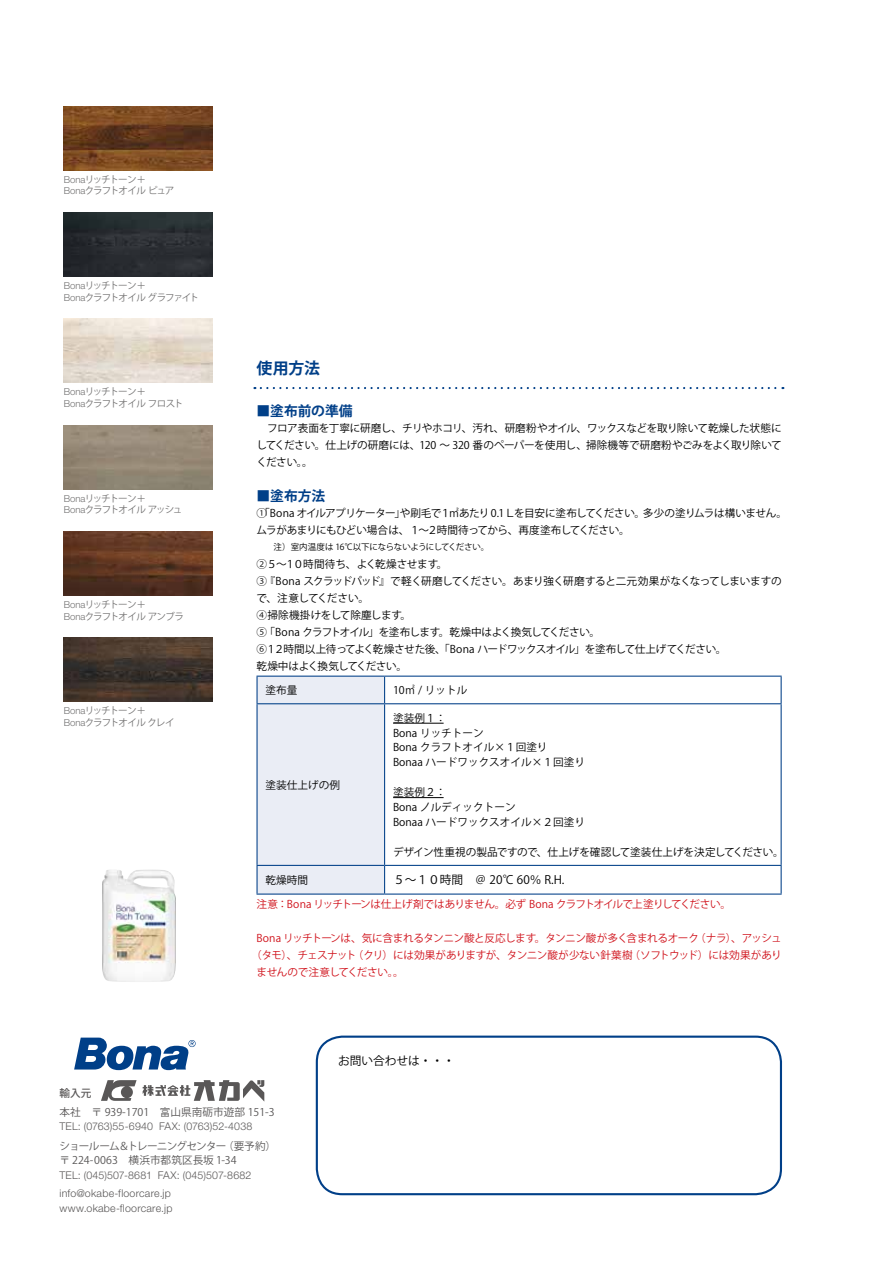
<style>
.page{position:relative;width:893px;height:1263px;background:#fff}
.page>*{position:absolute;margin:0;border:0;box-sizing:border-box;transform-origin:0 0}
.t1{font:700 15.9px "Koz Go Pro";color:#003f88}
.t2{font:700 13.8px "Koz Go Pro";letter-spacing:.005em;color:#003f88}
.t3{font:11.7px "Koz Go Pro";color:#000}
.t4{font:10.65px/14.9px "Koz Go Pro";letter-spacing:-.015em;color:#000}
.t5{font:10.65px/17px "Koz Go Pro";letter-spacing:-.045em;color:#d0121b}
.t6{font:300 10.65px/18.6px "Helvetica Neue LT Std";letter-spacing:.02em;color:#595757}
.t7{font:10.65px/17px "Koz Go Pro";letter-spacing:-.045em;color:#000}
.t8{font:10.65px "Koz Go Pro";letter-spacing:-.035em;color:#000}
.t9{font:10.65px/14.9px "Koz Go Pro";color:#595757}
.t10{font:10.65px "Koz Go Pro";letter-spacing:-.05em;color:#000}
.t11{font:10.65px "Koz Go Pro";letter-spacing:-.02em;color:#d0121b}
.t12{font:10.65px "Koz Go Pro";letter-spacing:-.055em;color:#000}
.t13{font:10.65px "Koz Go Pro";letter-spacing:-.04em;color:#000}
.t14{font:10.65px "Koz Go Pro";letter-spacing:-.075em;color:#595757}
.t15{font:500 10.65px "Koz Go Pro";color:#595757}
.t16{font:9.6px/11.6px "Koz Go Pro";letter-spacing:-.1em;color:#727171}
.t17{font:8.55px "Koz Go Pro";letter-spacing:-.03em;color:#000}
.s1{font-family:"Helvetica Neue LT Std";font-weight:300}
</style>
<div class="page">
<img style="left:102px;top:869px;width:74px;height:113px">
<img style="left:64px;top:213px;width:149px;height:63px">
<img style="left:64px;top:425px;width:149px;height:64px">
<img style="left:64px;top:106px;width:149px;height:64px">
<img style="left:64px;top:638px;width:149px;height:64px">
<img style="left:64px;top:531px;width:149px;height:64px">
<hr style="left:256px;top:676px;width:129px;height:1px;background:#003f88">
<hr style="left:256px;top:677px;width:2px;height:26px;background:#003f88">
<hr style="left:385px;top:676px;width:397px;height:1px;background:#003f88">
<svg style="left:781px;top:677px;width:1px;height:26px"></svg>
<hr style="left:256px;top:704px;width:2px;height:161px;background:#003f88">
<hr style="left:781px;top:704px;width:1px;height:161px;background:#003f88">
<hr style="left:256px;top:865px;width:129px;height:1px;background:#003f88">
<hr style="left:256px;top:866px;width:2px;height:27px;background:#003f88">
<hr style="left:385px;top:865px;width:397px;height:1px;background:#003f88">
<div style="left:257px;top:676px;width:128px;height:217px;background:#eaedf5"></div>
<svg style="left:781px;top:866px;width:1px;height:27px"></svg>
<hr style="left:256px;top:893px;width:129px;height:2px;background:#003f88">
<hr style="left:385px;top:893px;width:397px;height:2px;background:#003f88">
<hr style="left:256px;top:703px;width:129px;height:1px;background:#003f88">
<hr style="left:385px;top:703px;width:397px;height:1px;background:#003f88">
<hr style="left:393px;top:723px;width:51px;height:1px;background:#000">
<hr style="left:393px;top:797px;width:51px;height:1px;background:#000">
<svg style="left:74px;top:1037px;width:122px;height:33px"></svg>
<div style="left:316px;top:1035px;width:466px;height:160px;border:2px solid #003f88;border-radius:26px"></div>
<svg style="left:261px;top:387px;width:522px;height:2px"></svg>
<svg style="left:101px;top:1080px;width:36px;height:21px"></svg>
<svg style="left:143px;top:1080px;width:121px;height:21px"></svg>
<p class="t16" style="left:64px;top:174px;width:112px"><span class="s1">Bona</span>リッチトーン＋<br><span class="s1">Bona</span>クラフトオイルピュア</p>
<p class="t16" style="left:64px;top:280px;width:137px"><span class="s1">Bona</span>リッチトーン＋<br><span class="s1">Bona</span>クラフトオイルグラファイト</p>
<p class="t16" style="left:64px;top:386px;width:121px"><span class="s1">Bona</span>リッチトーン＋<br><span class="s1">Bona</span>クラフトオイルフロスト</p>
<p class="t16" style="left:64px;top:493px;width:120px"><span class="s1">Bona</span>リッチトーン＋<br><span class="s1">Bona</span>クラフトオイルアッシュ</p>
<p class="t16" style="left:64px;top:599px;width:122px"><span class="s1">Bona</span>リッチトーン＋<br><span class="s1">Bona</span>クラフトオイルアンブラ</p>
<p class="t16" style="left:64px;top:705px;width:112px"><span class="s1">Bona</span>リッチトーン＋<br><span class="s1">Bona</span>クラフトオイルクレイ</p>
<h1 class="t1" style="left:256px;top:358px;width:65px">使用方法</h1>
<p class="t2" style="left:256px;top:402px;width:98px">■塗布前の準備</p>
<p class="t4" style="left:256px;top:420px;width:527px;line-height:17px;text-align:justify">　フロア表面を丁寧に研磨し、チリやホコリ、汚れ、研磨粉やオイル、ワックスなどを取り除いて乾燥した状態にしてください。仕上げの研磨には、120 ～ 320 番のペーパーを使用し、掃除機等で研磨粉やごみをよく取り除いてください。。</p>
<p class="t2" style="left:256px;top:487px;width:70px">■塗布方法</p>
<p class="t13" style="left:643px;top:506px;width:146px">多少の塗りムラは構いません。</p>
<p class="t12" style="left:449px;top:506px;width:198px">㎡あたり 0.1 Ｌを目安に塗布してください。</p>
<p class="t7" style="left:256px;top:505px;width:196px">①「Bona オイルアプリケーターや刷毛で１</p>
<p class="t4" style="left:395px;top:506px;width:12px">」</p>
<p class="t10" style="left:256px;top:523px;width:165px">ムラがあまりにもひどい場合は、１</p>
<p class="t17" style="left:256px;top:541px;width:234px">　　注）室内温度は 16℃以下にならないようにしてください。</p>
<p class="t4" style="left:285px;top:557px;width:164px">１０時間待ち、よく乾燥させます。</p>
<p class="t8" style="left:427px;top:523px;width:204px">２時間待ってから、再度塗布してください。</p>
<p class="t4" style="left:418px;top:523px;width:12px">～</p>
<p class="t4" style="left:256px;top:557px;width:32px">②５～</p>
<p class="t8" style="left:256px;top:574px;width:527px">③『Bona スクラッドパッド』で軽く研磨してください。あまり強く研磨すると二元効果がなくなってしまいますの</p>
<p class="t10" style="left:256px;top:591px;width:114px">で、注意してください。</p>
<p class="t4" style="left:400px;top:608px;width:12px">。</p>
<p class="t4" style="left:256px;top:608px;width:147px">④掃除機掛けをして除塵します</p>
<p class="t7" style="left:256px;top:624px;width:472px">⑤「Bona クラフトオイル」を塗布します<br>⑥１２時間以上待ってよく乾燥させた後、「Bona ハードワックスオイル」を塗布して仕上げてください。乾燥中はよく換気してください。</p>
<p class="t4" style="left:393px;top:683px;width:76px">10㎡ / リットル</p>
<p class="t8" style="left:439px;top:625px;width:163px">。乾燥中はよく換気してください。</p>
<p class="t4" style="left:266px;top:683px;width:33px">塗布量</p>
<p class="t4" style="left:393px;top:711px;width:193px">塗装例１：<br>Bona リッチトーン<br>Bona クラフトオイル×１回塗り<br>Bonaa ハードワックスオイル×１回塗り</p>
<p class="t4" style="left:393px;top:785px;width:193px">塗装例２：<br>Bona ノルディックトーン<br>Bonaa ハードワックスオイル×２回塗り</p>
<p class="t4" style="left:393px;top:844px;width:392px">デザイン性重視の製品ですので、仕上げを確認して塗装仕上げを決定してください。</p>
<p class="t3" style="left:393px;top:872px;width:173px">５～１０時間　＠ 20℃ 60％ H.R .</p>
<p class="t4" style="left:266px;top:777px;width:76px">塗装仕上げの例</p>
<p class="t4" style="left:266px;top:873px;width:44px">乾燥時間</p>
<p class="t5" style="left:256px;top:896px;width:476px">注意：Bona リッチトーンは仕上げ剤ではありません。必ず Bona クラフトオイルで上塗りしてください。</p>
<p class="t5" style="left:695px;top:930px;width:88px">（ナラ）、アッシュ</p>
<p class="t5" style="left:535px;top:930px;width:166px">。タンニン酸が多く含まれるオーク</p>
<p class="t5" style="left:256px;top:930px;width:281px">Bona リッチトーンは、気に含まれるタンニン酸と反応します</p>
<p class="t11" style="left:353px;top:948px;width:281px">（クリ）には効果がありますが、タンニン酸が少ない針葉樹</p>
<p class="t5" style="left:630px;top:947px;width:154px">（ソフトウッド）には効果があり</p>
<p class="t5" style="left:256px;top:947px;width:149px;text-indent:-5px">（タモ）、チェスナット<br>ませんので注意してください。。</p>
<p class="t3" style="left:338px;top:1053px;width:118px">お問い合わせは・・・</p>
<p class="t15" style="left:60px;top:1087px;width:33px">輸入元</p>
<p class="t9" style="left:60px;top:1105px;width:217px">本社　〒 939-1701　富山県南砺市遊部 151-3</p>
<p class="t6" style="left:159px;top:1117px;width:95px">FAX ): 0763(52-4038</p>
<p class="t6" style="left:60px;top:1117px;width:95px">TEL (: 0763)55-6940</p>
<p class="t14" style="left:127px;top:1139px;width:100px">トレーニングセンター</p>
<p class="t9" style="left:223px;top:1138px;width:54px">（要予約(</p>
<p class="t9" style="left:60px;top:1138px;width:179px">ショールーム＆<br>〒 224-0063　横浜市都筑区長坂 1-34</p>
<p class="t6" style="left:158px;top:1165px;width:95px">FAX ): 045(507-8682</p>
<p class="t6" style="left:60px;top:1165px;width:113px">TEL (: 045)507-8681 info@okabe-floorcare j p.</p>
<p class="t6" style="left:60px;top:1199px;width:114px">www.okabe-floorcare j p.</p>
</div>
